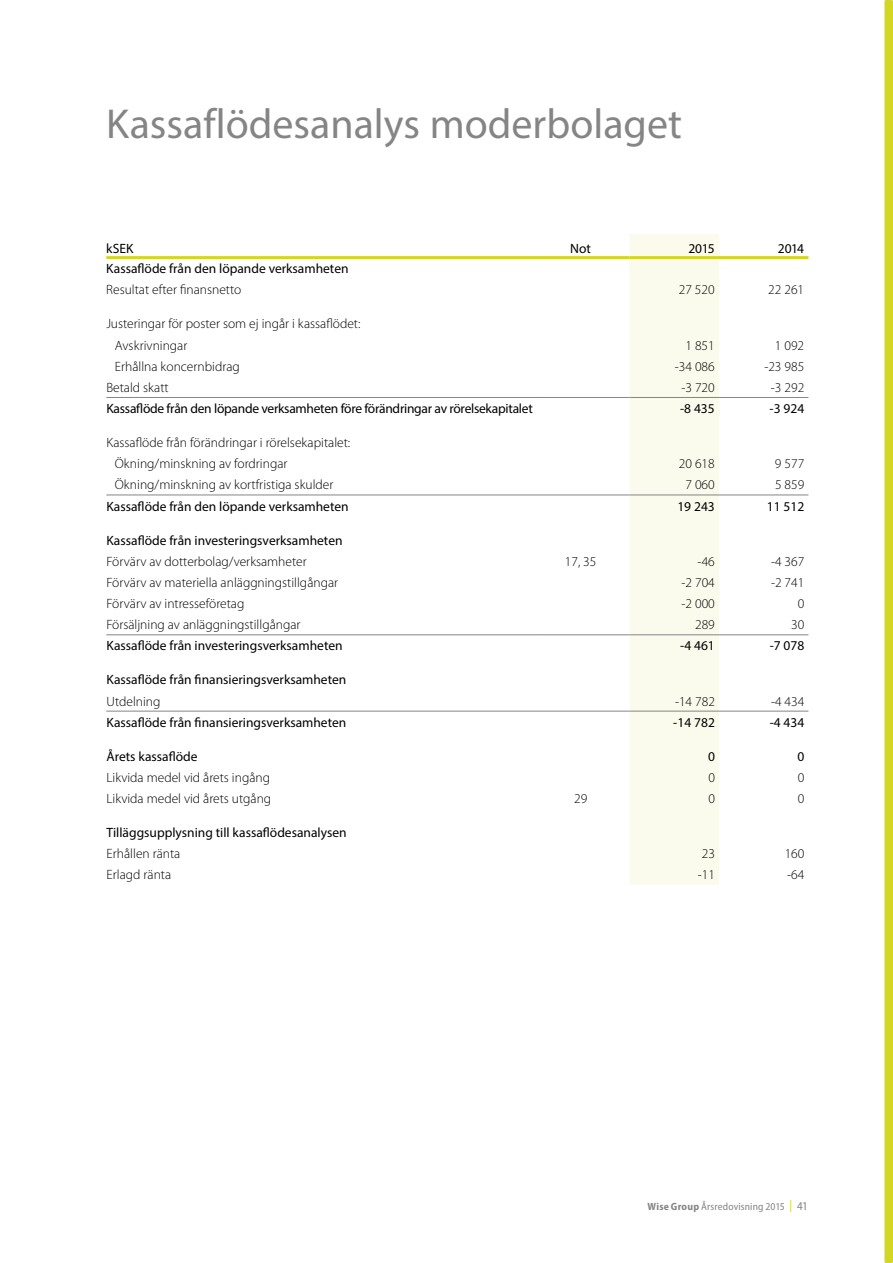
<style>
.page{position:relative;width:893px;height:1263px;background:#fff}
.page>*{position:absolute;margin:0;border:0;box-sizing:border-box;transform-origin:0 0}
.t1{font:42px "Myriad Pro";color:#858585}
.t2{font:300 13.5px/21.1px "Myriad Pro";color:#000}
.t3{font:13.5px "Myriad Pro";color:#000}
.t4{font:13.5px "Myriad Pro";letter-spacing:-.02em;color:#000}
.t5{font:semi-condensed 10.5px "Myriad Pro";letter-spacing:.01em;color:#858585}
.s1{font-weight:700}
.s2{font-size:12px;color:#d3d622}
.s3{font-size:12px}
</style>
<div class="page">
<div style="left:884px;top:0;width:9px;height:1263px;background:#d3d622;border-radius:2px"></div>
<div style="left:629px;top:234px;width:90px;height:651px;background:#fbfbed"></div>
<hr style="left:106px;top:256px;width:434px;height:3px;background:#d3d622">
<hr style="left:540px;top:256px;width:89px;height:3px;background:#d3d622">
<hr style="left:629px;top:256px;width:90px;height:3px;background:#d3d622">
<hr style="left:719px;top:256px;width:89px;height:3px;background:#d3d622">
<hr style="left:106px;top:397px;width:434px;height:1px;background:#858585">
<hr style="left:540px;top:397px;width:89px;height:1px;background:#858585">
<hr style="left:629px;top:397px;width:90px;height:1px;background:#858585">
<hr style="left:719px;top:397px;width:89px;height:1px;background:#858585">
<hr style="left:106px;top:495px;width:434px;height:1px;background:#858585">
<hr style="left:540px;top:495px;width:89px;height:1px;background:#858585">
<hr style="left:629px;top:495px;width:90px;height:1px;background:#858585">
<hr style="left:719px;top:495px;width:89px;height:1px;background:#858585">
<hr style="left:106px;top:634px;width:434px;height:1px;background:#858585">
<hr style="left:540px;top:634px;width:89px;height:1px;background:#858585">
<hr style="left:629px;top:634px;width:90px;height:1px;background:#858585">
<hr style="left:719px;top:634px;width:89px;height:1px;background:#858585">
<hr style="left:106px;top:711px;width:434px;height:1px;background:#858585">
<hr style="left:540px;top:711px;width:89px;height:1px;background:#858585">
<hr style="left:629px;top:711px;width:90px;height:1px;background:#858585">
<hr style="left:719px;top:711px;width:89px;height:1px;background:#858585">
<h1 class="t1" style="left:106px;top:98px;width:577px">Kassaflödesanalys moderbolaget</h1>
<p class="t3" style="left:106px;top:240px;width:29px">kSEK</p>
<p class="t3" style="left:570px;top:240px;width:22px">Not</p>
<p class="t3" style="left:688px;top:240px;width:28px">2015</p>
<p class="t3" style="left:778px;top:240px;width:28px">2014</p>
<p class="t3" style="left:106px;top:260px;width:244px">Kassaflöde från den löpande verksamheten</p>
<p class="t2" style="left:106px;top:280px;width:137px">Resultat efter finansnetto</p>
<p class="t2" style="left:679px;top:280px;width:37px">27 520</p>
<p class="t2" style="left:768px;top:280px;width:37px">22 261</p>
<p class="t2" style="left:115px;top:314px;width:247px;text-indent:-9px">Justeringar för poster som ej ingår i kassaflödet:<br>Avskrivningar</p>
<p class="t2" style="left:685px;top:335px;width:31px">1 851</p>
<p class="t2" style="left:775px;top:335px;width:31px">1 092</p>
<p class="t2" style="left:115px;top:356px;width:127px">Erhållna koncernbidrag</p>
<p class="t2" style="left:675px;top:356px;width:41px">-34 086</p>
<p class="t2" style="left:764px;top:356px;width:41px">-23 985</p>
<p class="t2" style="left:106px;top:377px;width:64px">Betald skatt</p>
<p class="t2" style="left:681px;top:377px;width:35px">-3 720</p>
<p class="t2" style="left:771px;top:377px;width:35px">-3 292</p>
<p class="t4" style="left:106px;top:400px;width:428px">Kassaflöde från den löpande verksamheten före förändringar av rörelsekapitalet</p>
<p class="t3" style="left:680px;top:400px;width:36px">-8 435</p>
<p class="t3" style="left:770px;top:400px;width:36px">-3 924</p>
<p class="t2" style="left:115px;top:432px;width:237px;text-indent:-9px">Kassaflöde från förändringar i rörelsekapitalet:<br>Ökning/minskning av fordringar</p>
<p class="t2" style="left:679px;top:453px;width:37px">20 618</p>
<p class="t2" style="left:775px;top:453px;width:31px">9 577</p>
<p class="t2" style="left:115px;top:475px;width:220px">Ökning/minskning av kortfristiga skulder</p>
<p class="t2" style="left:685px;top:475px;width:31px">7 060</p>
<p class="t2" style="left:775px;top:475px;width:31px">5 859</p>
<p class="t3" style="left:106px;top:498px;width:244px">Kassaflöde från den löpande verksamheten</p>
<p class="t3" style="left:677px;top:498px;width:39px">19 243</p>
<p class="t3" style="left:767px;top:498px;width:39px">11 512</p>
<p class="t3" style="left:106px;top:532px;width:238px">Kassaflöde från investeringsverksamheten</p>
<p class="t2" style="left:106px;top:551px;width:202px">Förvärv av dotterbolag/verksamheter</p>
<p class="t2" style="left:565px;top:551px;width:33px">17, 35</p>
<p class="t2" style="left:698px;top:551px;width:19px">-46</p>
<p class="t2" style="left:771px;top:551px;width:35px">-4 367</p>
<p class="t2" style="left:106px;top:572px;width:233px">Förvärv av materiella anläggningstillgångar</p>
<p class="t2" style="left:681px;top:572px;width:35px">-2 704</p>
<p class="t2" style="left:771px;top:572px;width:35px">-2 741</p>
<p class="t2" style="left:106px;top:593px;width:139px">Förvärv av intresseföretag</p>
<p class="t2" style="left:681px;top:593px;width:35px">-2 000</p>
<p class="t2" style="left:798px;top:593px;width:8px">0</p>
<p class="t2" style="left:106px;top:614px;width:196px">Försäljning av anläggningstillgångar</p>
<p class="t2" style="left:695px;top:614px;width:21px">289</p>
<p class="t2" style="left:791px;top:614px;width:15px">30</p>
<p class="t3" style="left:106px;top:638px;width:238px">Kassaflöde från investeringsverksamheten</p>
<p class="t3" style="left:680px;top:638px;width:36px">-4 461</p>
<p class="t3" style="left:770px;top:638px;width:36px">-7 078</p>
<p class="t3" style="left:106px;top:672px;width:241px">Kassaflöde från finansieringsverksamheten</p>
<p class="t2" style="left:106px;top:691px;width:56px">Utdelning</p>
<p class="t2" style="left:675px;top:691px;width:41px">-14 782</p>
<p class="t2" style="left:771px;top:691px;width:35px">-4 434</p>
<p class="t3" style="left:107px;top:714px;width:241px">Kassaflöde från finansieringsverksamheten</p>
<p class="t3" style="left:673px;top:714px;width:43px">-14 782</p>
<p class="t3" style="left:770px;top:714px;width:36px">-4 434</p>
<p class="t3" style="left:107px;top:748px;width:93px">Årets kassaflöde</p>
<p class="t3" style="left:708px;top:748px;width:8px">0</p>
<p class="t3" style="left:797px;top:748px;width:8px">0</p>
<p class="t2" style="left:107px;top:767px;width:165px">Likvida medel vid årets ingång</p>
<p class="t2" style="left:708px;top:767px;width:8px">0</p>
<p class="t2" style="left:798px;top:767px;width:8px">0</p>
<p class="t2" style="left:107px;top:788px;width:166px">Likvida medel vid årets utgång</p>
<p class="t2" style="left:574px;top:788px;width:15px">29</p>
<p class="t2" style="left:708px;top:788px;width:8px">0</p>
<p class="t2" style="left:798px;top:788px;width:8px">0</p>
<p class="t3" style="left:107px;top:824px;width:242px">Tilläggsupplysning till kassaflödesanalysen</p>
<p class="t2" style="left:107px;top:843px;width:75px">Erhållen ränta</p>
<p class="t2" style="left:702px;top:843px;width:15px">23</p>
<p class="t2" style="left:785px;top:843px;width:21px">160</p>
<p class="t2" style="left:107px;top:864px;width:66px">Erlagd ränta</p>
<p class="t2" style="left:698px;top:864px;width:19px">-11</p>
<p class="t2" style="left:787px;top:864px;width:19px">-64</p>
<p class="t5" style="left:648px;top:1201px;width:162px"><span class="s1">Wise Group</span> Årsredovisning 2015 <span class="s2">|</span> <span class="s3">41</span></p>
</div>
